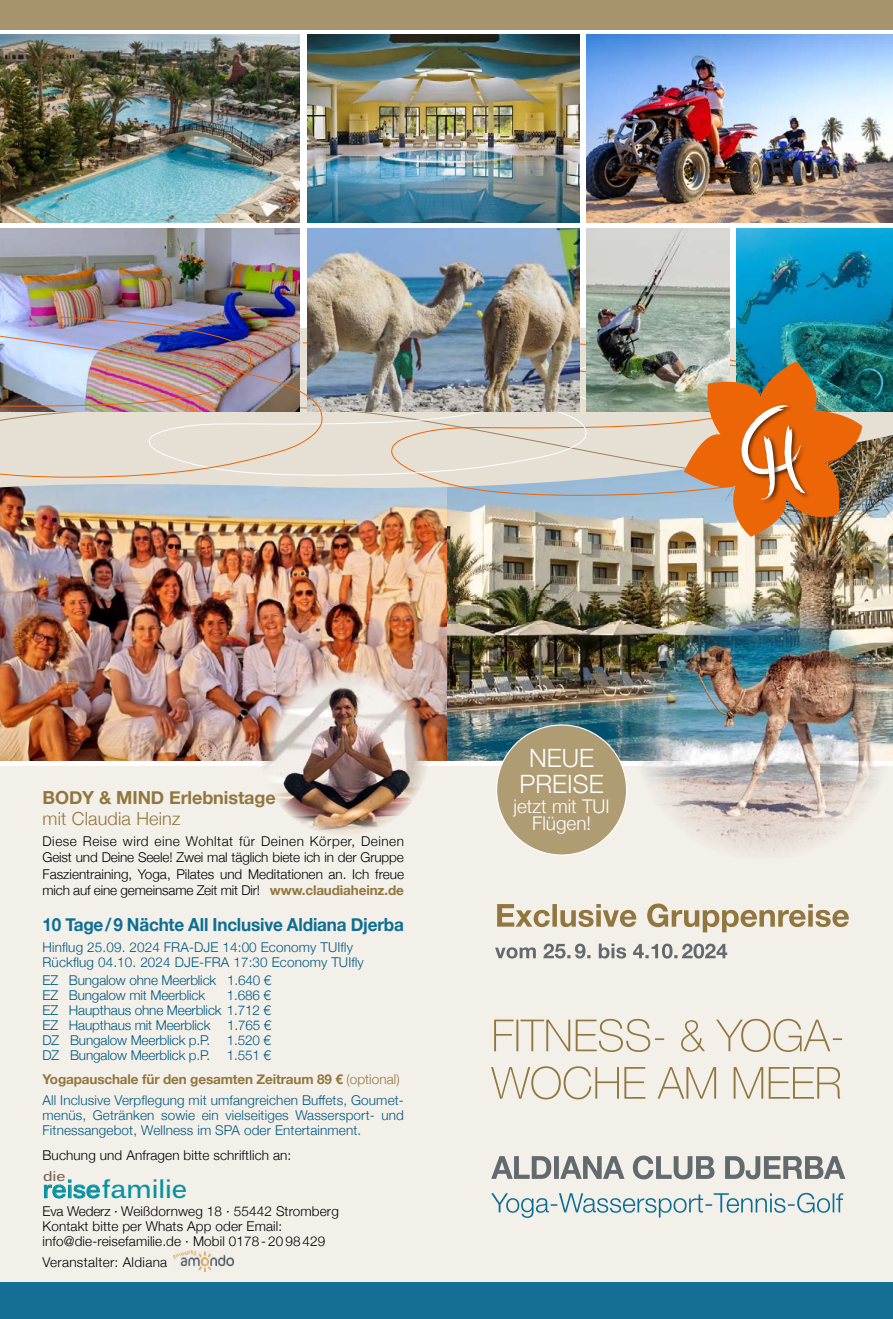
<style>
.page{position:relative;width:893px;height:1319px;background:#fff}
.page>*{position:absolute;margin:0;border:0;box-sizing:border-box;transform-origin:0 0}
.t1{font:700 25.5px "Kalinga";color:#0892a0}
.t2{font:300 25.2px/25.2px "Helvetica Neue";color:#fff;text-align:center}
.t3{font:300 18.9px/17.4px "Helvetica Neue";color:#fff;text-align:center}
.t4{font:700 18px "Helvetica Neue";letter-spacing:-.01em;color:#0d6e93;scale:.95 1}
.t5{font:700 18px "Helvetica Neue";letter-spacing:-.005em;color:#91773f}
.t6{font:300 18px "Helvetica Neue";letter-spacing:.01em;color:#91773f}
.t7{font:300 13.5px/15px "Helvetica Neue";letter-spacing:.01em;color:#005880}
.t8{font:300 13.5px/16.5px "Helvetica Neue";letter-spacing:.01em;color:#000;text-align:justify}
.t9{font:300 13.5px/15px "Helvetica Neue";letter-spacing:-.01em;color:#005880}
.t10{font:700 13.5px "Kalinga";color:#76655b;scale:1.1 1}
.s1{font-weight:700;color:#91773f}
.s2{color:#91773f}
.s3{font-size:24.15px}
</style>
<div class="page">
<div style="left:0;top:765px;width:893px;height:523px;background:#f3efe9"></div>
<img style="left:446px;top:496px;width:447px;height:264px">
<img style="left:0;top:496px;width:446px;height:264px">
<div style="left:497px;top:724px;width:130px;height:130px;background:#b09c73;border-radius:50%"></div>
<svg style="left:0;top:475px;width:893px;height:21px;background:#b7bec2"></svg>
<svg style="left:302px;top:476px;width:261px;height:20px;background:#c5cccf"></svg>
<svg style="left:322px;top:411px;width:241px;height:65px;background:#e4dbce"></svg>
<div style="left:0;top:1282px;width:893px;height:36px;background:#156f94"></div>
<img style="left:259px;top:665px;width:170px;height:170px;border-radius:85px">
<svg style="left:495px;top:943px;width:232px;height:15px"></svg>
<svg style="left:497px;top:903px;width:352px;height:29px"></svg>
<img style="left:633px;top:600px;width:260px;height:253px">
<img style="left:586px;top:34px;width:307px;height:188px">
<img style="left:0;top:229px;width:300px;height:87px">
<img style="left:0;top:34px;width:300px;height:188px">
<img style="left:307px;top:229px;width:272px;height:182px">
<img style="left:307px;top:34px;width:272px;height:188px">
<img style="left:586px;top:229px;width:143px;height:74px">
<img style="left:736px;top:229px;width:157px;height:182px">
<img style="left:563px;top:303px;width:299px;height:233px">
<img style="left:0;top:316px;width:322px;height:162px">
<div style="left:0;top:0;width:893px;height:30px;background:#a7946d"></div>
<svg style="left:491px;top:1192px;width:352px;height:25px"></svg>
<svg style="left:491px;top:1155px;width:354px;height:24px"></svg>
<svg style="left:491px;top:1066px;width:349px;height:33px"></svg>
<svg style="left:494px;top:1018px;width:348px;height:33px"></svg>
<img style="left:173px;top:1250px;width:61px;height:21px">
<h3 class="t5" style="left:43px;top:783px;width:235px">BODY &amp; MIND Erlebnistage</h3>
<h3 class="t6" style="left:43px;top:803px;width:139px">mit Claudia Heinz</h3>
<p class="t8" style="left:43px;top:831px;width:363px">Diese Reise wird eine Wohltat für Deinen Körper, Deinen Geist und Deine Seele! Zwei mal täglich biete ich in der Gruppe Faszientraining, Yoga, Pilates und Meditationen an. Ich freue mich auf eine gemeinsame Zeit mit Dir! <span class="s1">www.claudiaheinz.de</span></p>
<h3 class="t4" style="left:43px;top:910px;width:382px">10 Tage/9 Nächte All Inclusive Aldiana Djerba</h3>
<p class="t7" style="left:43px;top:938px;width:323px">Hinflug 25.09. 2024 FRA-DJE 14:00 Economy TUIfly<br>Rückflug 04.10. 2024 DJE-FRA 17:30 Economy TUIfly</p>
<p class="t9" style="left:43px;top:971px;width:230px">EZ Bungalow ohne Meerblick 1.640 €<br>EZ Bungalow mit Meerblick</p>
<p class="t7" style="left:43px;top:986px;width:230px;text-align:justify;text-indent:184px">1.686 € EZ Haupthaus ohne Meerblick 1.712 € EZ Haupthaus mit Meerblick 1.765 € DZ Bungalow Meerblick p.P. 1.520 € DZ Bungalow Meerblick p.P. 1.551 €</p>
<p class="t7" style="left:43px;top:1067px;width:363px;line-height:21px"><span class="s1">Yogapauschale für den gesamten Zeitraum 89 €</span> <span class="s2">(optional)<br></span>All Inclusive Verpflegung mit umfangreichen Buffets, Goumet-</p>
<p class="t7" style="left:43px;top:1106px;width:363px">menüs, Getränken sowie ein vielseitiges Wassersport- und<br>Fitnessangebot, Wellness im SPA oder Entertainment.</p>
<p class="t8" style="left:43px;top:1145px;width:250px">Buchung und Anfragen bitte schriftlich an:</p>
<p class="t10" style="left:43px;top:1167px;width:22px">die</p>
<p class="t8" style="left:43px;top:1201px;width:298px;line-height:15px;text-align:left">Eva Wederz · Weißdornweg 18 · 55442 Stromberg<br>Kontakt bitte per Whats App oder Email: info@die-reisefamilie.de · Mobil 0178 - 20 98 429</p>
<p class="t8" style="left:43px;top:1252px;width:126px">Veranstalter: Aldiana</p>
<h1 class="t1" style="left:43px;top:1172px;width:146px"><span class="s3">reise</span>familie</h1>
<h2 class="t2" style="left:520px;top:744px;width:86px">NEUE<br>PREISE</h2>
<h3 class="t3" style="left:513px;top:796px;width:98px">jetzt mit TUI<br>Flügen!</h3>
</div>
